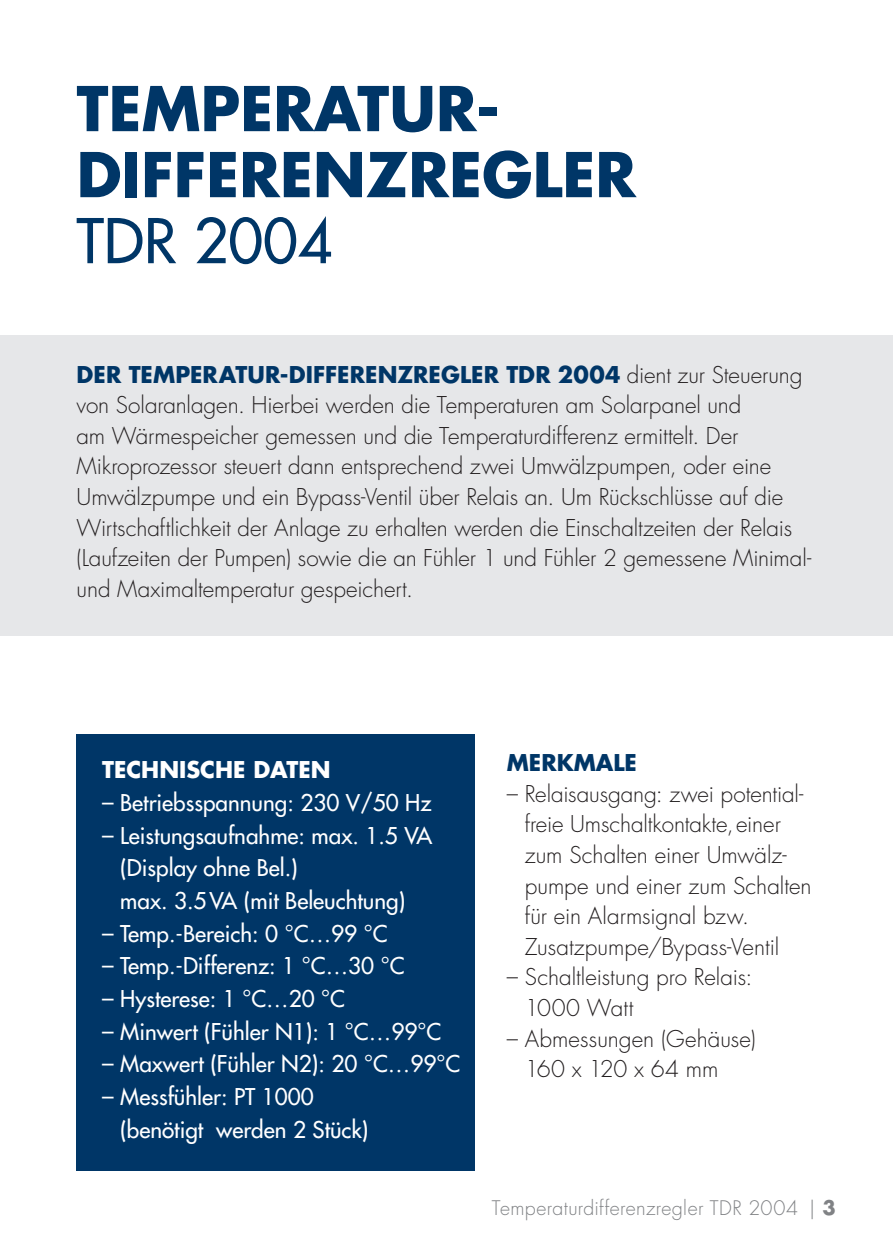
<style>
.page{position:relative;width:893px;height:1259px;background:#fff}
.page>*{position:absolute;margin:0;border:0;box-sizing:border-box;transform-origin:0 0}
.t1{font:700 60px/66px "Futura Std";color:#003667}
.t2{font:500 60px "Futura Std";color:#003667}
.t3{font:300 22.5px/30.6px "Futura Std";letter-spacing:-.005em;color:#231f20}
.t4{font:500 22.5px/32.7px "Futura Std";color:#fff}
.t5{font:700 22.5px "Futura Std";color:#fff}
.t6{font:700 22.5px "Futura Std";color:#003667}
.t7{font:300 19.5px "Futura Std";letter-spacing:.02em;color:#808285}
.s1{font-weight:700;color:#003667}
.s2{font-size:23.1px}
.s3{font-weight:700}
</style>
<div class="page">
<div style="left:0;top:335px;width:893px;height:301px;background:#e6e7e9"></div>
<div style="left:77px;top:734px;width:398px;height:436px;background:#003667"></div>
<h1 class="t1" style="left:77px;top:75px;width:561px">TEMPERATUR-<br>DIFFERENZREGLER</h1>
<h1 class="t2" style="left:77px;top:203px;width:257px">TDR 2004</h1>
<p class="t3" style="left:77px;top:360px;width:736px"><span class="s1">DER TEMPERATUR-DIFFERENZREGLER TDR 2004</span> dient zur Steuerung von Solaranlagen. Hierbei werden die Temperaturen am Solarpanel und<br>am Wärmespeicher gemessen und die Temperaturdifferenz ermittelt. Der Mikroprozessor steuert dann entsprechend zwei Umwälzpumpen, oder eine Umwälzpumpe und ein Bypass-Ventil über Relais an. Um Rückschlüsse auf die Wirtschaftlichkeit der Anlage zu erhalten werden die Einschaltzeiten der Relais (Laufzeiten der Pumpen) sowie die an Fühler 1 und Fühler 2 gemessene Minimal&shy;und Maximaltemperatur gespeichert.</p>
<p class="t5" style="left:102px;top:755px;width:230px">TECHNISCHE DATEN</p>
<p class="t4" style="left:102px;top:786px;width:331px"><span class="s2">–</span> Betriebsspannung: 230 V/50 Hz</p>
<p class="t4" style="left:120px;top:819px;width:314px;text-indent:-18px"><span class="s2">–</span> Leistungsaufnahme: max. 1.5 VA (Display ohne Bel.)<br>max. 3.5VA (mit Beleuchtung)</p>
<p class="t4" style="left:102px;top:917px;width:287px"><span class="s2">–</span> Temp.-Bereich: 0 °C…99 °C</p>
<p class="t4" style="left:102px;top:949px;width:304px"><span class="s2">–</span> Temp.-Differenz: 1 °C…30 °C</p>
<p class="t4" style="left:102px;top:982px;width:245px"><span class="s2">–</span> Hysterese: 1 °C…20 °C</p>
<p class="t4" style="left:102px;top:1015px;width:341px"><span class="s2">–</span> Minwert (Fühler N1): 1 °C…99°C</p>
<p class="t4" style="left:102px;top:1047px;width:360px"><span class="s2">–</span> Maxwert (Fühler N2): 20 °C…99°C</p>
<p class="t4" style="left:120px;top:1080px;width:250px;text-indent:-18px"><span class="s2">–</span> Messfühler: PT 1000 (benötigt werden 2 Stück)</p>
<p class="t6" style="left:507px;top:748px;width:132px">MERKMALE</p>
<p class="t3" style="left:525px;top:779px;width:288px;text-indent:-18px">– Relaisausgang: zwei potential&shy;freie Umschaltkontakte,einer zum Schalten einer Umwälz&shy;pumpe und einer zum Schalten für ein Alarmsignal bzw.<br>Zusatzpumpe/Bypass-Ventil</p>
<p class="t3" style="left:525px;top:962px;width:229px;text-indent:-18px">– Schaltleistung pro Relais:<br>1000 Watt</p>
<p class="t3" style="left:525px;top:1023px;width:233px;text-indent:-18px">– Abmessungen (Gehäuse)<br>160 x 120 x 64 mm</p>
<p class="t7" style="left:492px;top:1195px;width:345px">Temperaturdifferenzregler TDR 2004 | <span class="s3">3</span></p>
</div>
